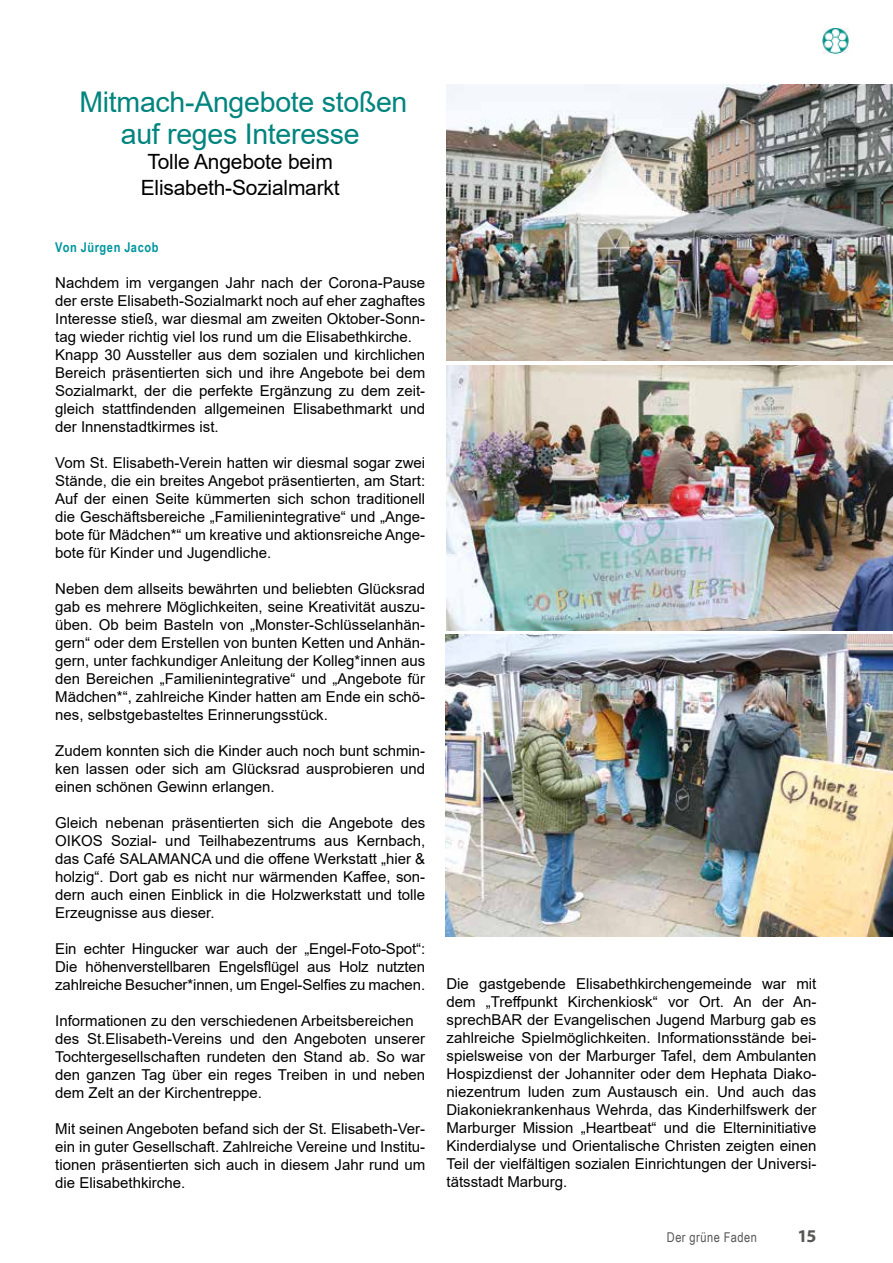
<style>
.page{position:relative;width:893px;height:1263px;background:#fff}
.page>*{position:absolute;margin:0;border:0;box-sizing:border-box;transform-origin:0 0}
.t1{font:28.5px/31.5px "Arial";letter-spacing:-.01em;color:#00847e;text-align:center}
.t2{font:21px/25.5px "Arial";letter-spacing:-.01em;color:#000;text-align:center}
.t3{font:700 18px "Myriad Pro";color:#575756}
.t4{font:15px/18px "Arial";color:#000;text-align:justify}
.t5{font:700 13.5px "Arial Narrow";letter-spacing:.04em;color:#00969f}
.t6{font:13.5px "Arial Narrow";letter-spacing:.035em;color:#575756}
</style>
<div class="page">
<img style="left:446px;top:635px;width:447px;height:301px">
<img style="left:446px;top:85px;width:447px;height:275px">
<img style="left:446px;top:365px;width:447px;height:265px">
<img style="left:822px;top:28px;width:26px;height:25px">
<h1 class="t1" style="left:79px;top:87px;width:329px">Mitmach-Angebote stoßen auf reges Interesse</h1>
<h2 class="t2" style="left:141px;top:149px;width:200px">Tolle Angebote beim<br>Elisabeth-Sozialmarkt</h2>
<p class="t5" style="left:55px;top:237px;width:105px">Von Jürgen Jacob</p>
<p class="t4" style="left:55px;top:273px;width:371px;text-align:left">Nachdem im vergangen Jahr nach der Corona-Pause der erste Elisabeth-Sozialmarkt noch auf eher zaghaftes Interesse stieß, war diesmal am zweiten Oktober-Sonn&shy;tag wieder richtig viel los rund um die Elisabethkirche.<br>Knapp 30 Aussteller aus dem sozialen und kirchlichen Bereich präsentierten sich und ihre Angebote bei dem Sozialmarkt, der die perfekte Ergänzung zu dem zeit&shy;gleich stattfindenden allgemeinen Elisabethmarkt und der Innenstadtkirmes ist.</p>
<p class="t4" style="left:55px;top:453px;width:371px">Vom St. Elisabeth-Verein hatten wir diesmal sogar zwei Stände, die ein breites Angebot präsentierten, am Start:<br>Auf der einen Seite kümmerten sich schon traditionell die Geschäftsbereiche „Familienintegrative“ und „Ange&shy;bote für Mädchen*“ um kreative und aktionsreiche Ange&shy;bote für Kinder und Jugendliche.</p>
<p class="t4" style="left:55px;top:579px;width:371px">Neben dem allseits bewährten und beliebten Glücksrad gab es mehrere Möglichkeiten, seine Kreativität auszu&shy;üben. Ob beim Basteln von „Monster-Schlüsselanhän&shy;gern“ oder dem Erstellen von bunten Ketten und Anhän&shy;gern, unter fachkundiger Anleitung der Kolleg*innen aus den Bereichen „Familienintegrative“ und „Angebote für Mädchen*“, zahlreiche Kinder hatten am Ende ein schö&shy;nes, selbstgebasteltes Erinnerungsstück.</p>
<p class="t4" style="left:55px;top:741px;width:371px">Zudem konnten sich die Kinder auch noch bunt schmin&shy;ken lassen oder sich am Glücksrad ausprobieren und einen schönen Gewinn erlangen.</p>
<p class="t4" style="left:55px;top:813px;width:371px">Gleich nebenan präsentierten sich die Angebote des OIKOS Sozial- und Teilhabezentrums aus Kernbach, das Café SALAMANCA und die offene Werkstatt „hier &amp; holzig“. Dort gab es nicht nur wärmenden Kaffee, son&shy;dern auch einen Einblick in die Holzwerkstatt und tolle Erzeugnisse aus dieser.</p>
<p class="t4" style="left:55px;top:939px;width:371px">Ein echter Hingucker war auch der „Engel-Foto-Spot“:<br>Die höhenverstellbaren Engelsflügel aus Holz nutzten zahlreiche Besucher*innen, um Engel-Selfies zu machen.</p>
<p class="t4" style="left:55px;top:1011px;width:371px;text-align:left">Informationen zu den verschiedenen Arbeitsbereichen des St.Elisabeth-Vereins und den Angeboten unserer Tochtergesellschaften rundeten den Stand ab. So war den ganzen Tag über ein reges Treiben in und neben dem Zelt an der Kirchentreppe.</p>
<p class="t4" style="left:55px;top:1119px;width:371px">Mit seinen Angeboten befand sich der St. Elisabeth-Ver&shy;ein in guter Gesellschaft. Zahlreiche Vereine und Institu&shy;tionen präsentierten sich auch in diesem Jahr rund um die Elisabethkirche.</p>
<p class="t4" style="left:446px;top:975px;width:371px">Die gastgebende Elisabethkirchengemeinde war mit dem „Treffpunkt Kirchenkiosk“ vor Ort. An der An&shy;sprechBAR der Evangelischen Jugend Marburg gab es zahlreiche Spielmöglichkeiten. Informationsstände bei&shy;spielsweise von der Marburger Tafel, dem Ambulanten Hospizdienst der Johanniter oder dem Hephata Diako&shy;niezentrum luden zum Austausch ein. Und auch das Diakoniekrankenhaus Wehrda, das Kinderhilfswerk der Marburger Mission „Heartbeat“ und die Elterninitiative Kinderdialyse und Orientalische Christen zeigten einen Teil der vielfältigen sozialen Einrichtungen der Universi&shy;tätsstadt Marburg.</p>
<p class="t6" style="left:667px;top:1227px;width:92px">Der grüne Faden</p>
<p class="t3" style="left:797px;top:1224px;width:20px">15</p>
</div>
